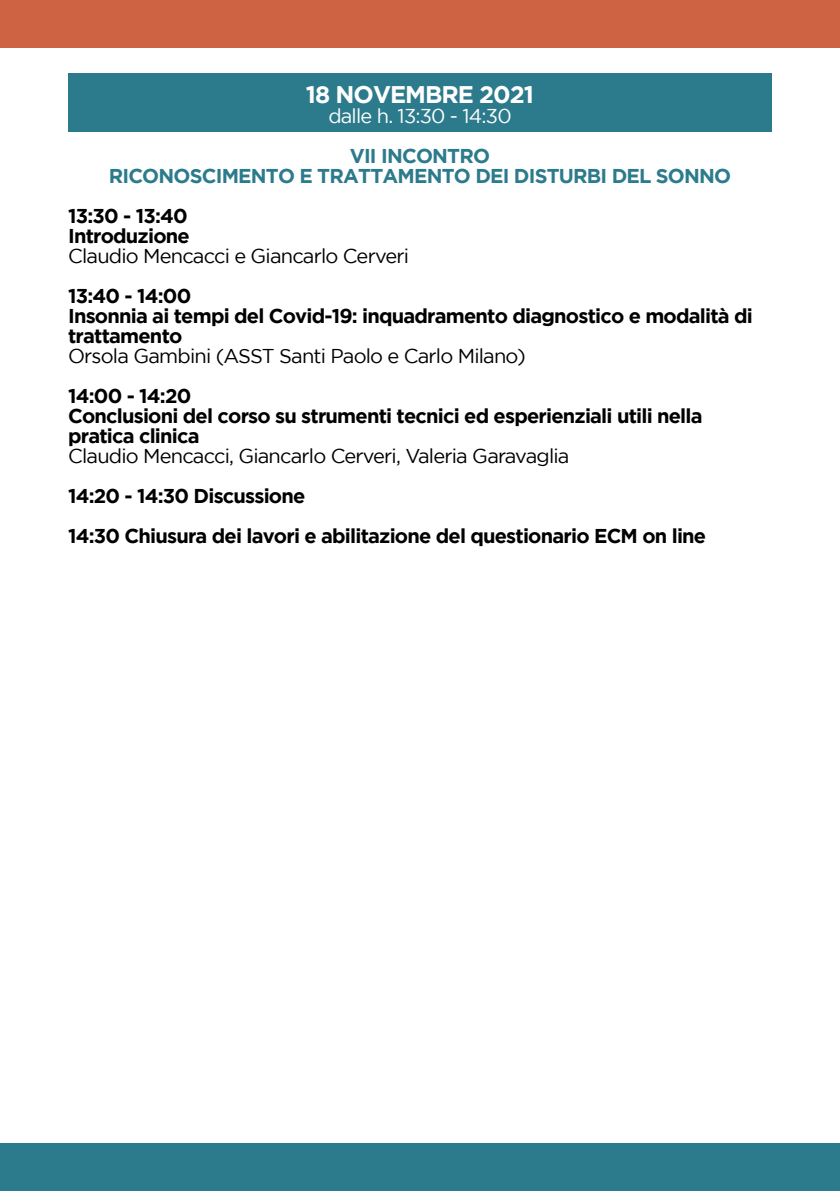
<style>
.page{position:relative;width:840px;height:1191px;background:#fff}
.page>*{position:absolute;margin:0;border:0;box-sizing:border-box;transform-origin:0 0}
.t1{font:700 24px "Gotham";letter-spacing:-.04em;color:#fff}
.t2{font:700 20px/20px "Gotham";letter-spacing:-.04em;color:#000}
.t3{font:20px "Gotham";letter-spacing:-.04em;color:#000}
.t4{font:700 20px/20px "Gotham";letter-spacing:-.04em;color:#2c7b8c;text-align:center}
.t5{font:20px "Gotham";letter-spacing:-.04em;color:#fff}
</style>
<div class="page">
<div style="left:0;top:0;width:839px;height:48px;background:#ce6343"></div>
<div style="left:0;top:1143px;width:839px;height:48px;background:#2c7b8c"></div>
<div style="left:68px;top:74px;width:703px;height:38px;background:#2c7b8c"></div>
<div style="left:68px;top:97px;width:703px;height:34px;background:#2c7b8c"></div>
<p class="t1" style="left:306px;top:80px;width:229px">18 NOVEMBRE 2021</p>
<p class="t5" style="left:328px;top:104px;width:185px">dalle h. 13:30 - 14:30</p>
<p class="t4" style="left:109px;top:145px;width:623px">VII INCONTRO<br>RICONOSCIMENTO E TRATTAMENTO DEI DISTURBI DEL SONNO</p>
<p class="t2" style="left:68px;top:205px;width:123px">13:30 - 13:40<br>Introduzione</p>
<p class="t3" style="left:68px;top:244px;width:342px">Claudio Mencacci e Giancarlo Cerveri</p>
<p class="t2" style="left:68px;top:285px;width:686px">13:40 - 14:00<br>Insonnia ai tempi del Covid-19: inquadramento diagnostico e modalità di trattamento</p>
<p class="t3" style="left:68px;top:344px;width:459px">Orsola Gambini (ASST Santi Paolo e Carlo Milano)</p>
<p class="t2" style="left:68px;top:385px;width:635px">14:00 - 14:20<br>Conclusioni del corso su strumenti tecnici ed esperienziali utili nella pratica clinica</p>
<p class="t3" style="left:68px;top:444px;width:502px">Claudio Mencacci, Giancarlo Cerveri, Valeria Garavaglia</p>
<p class="t2" style="left:68px;top:475px;width:639px;line-height:40px">14:20 - 14:30 Discussione<br>14:30 Chiusura dei lavori e abilitazione del questionario ECM on line</p>
</div>
